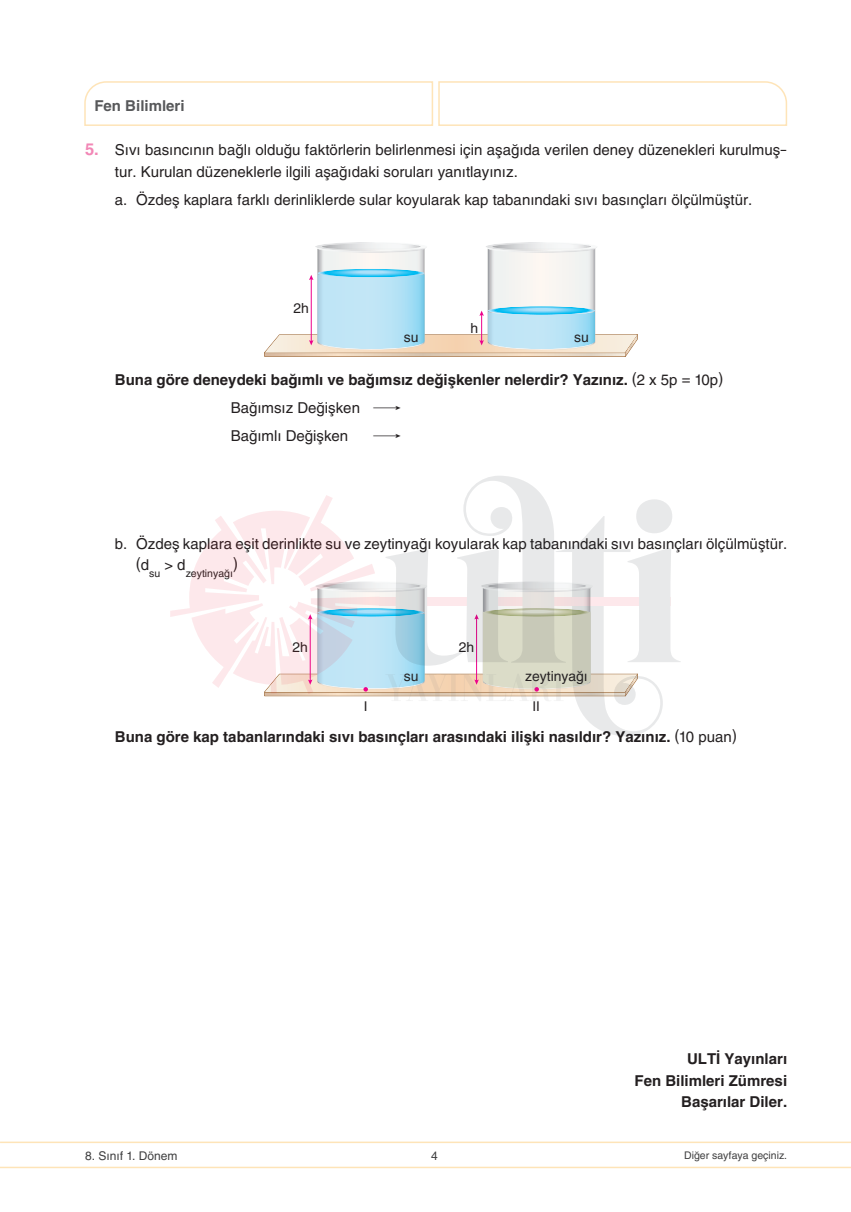
<style>
.page{position:relative;width:851px;height:1212px;background:#fff}
.page>*{position:absolute;margin:0;border:0;box-sizing:border-box;transform-origin:0 0}
.t1{font:15px/21.6px "Helvetica BES";color:#231f20}
.t2{font:700 15px/28px "Helvetica BES";color:#231f20}
.t3{font:700 15px "Helvetica BES";color:#57585a}
.t4{font:13.95px "Helvetica BES";color:#231f20}
.t5{font:13.5px "Helvetica BES";color:#231f20}
.t6{font:12px "Helvetica BES";color:#3e3e3f}
.t7{font:10.5px "Helvetica BES";color:#3e3e3f}
.t8{font:10.5px "Helvetica BES";color:#231f20}
.s1{font-weight:700;font-size:16.5px;color:#f287b6}
.s2{font-weight:400}
</style>
<div class="page">
<hr style="left:0;top:1141px;width:850px;height:2px;background:#fee4b8">
<hr style="left:0;top:1167px;width:850px;height:1px;background:#fee4b8">
<svg style="left:84px;top:81px;width:703px;height:45px"></svg>
<svg style="left:264px;top:242px;width:373px;height:115px"></svg>
<svg style="left:170px;top:476px;width:510px;height:260px"></svg>
<p class="t3" style="left:94px;top:97px;width:92px">Fen Bilimleri</p>
<p class="t1" style="left:115px;top:138px;width:673px;text-indent:-30px"><span class="s1">5.</span> Sıvı basıncının bağlı olduğu faktörlerin belirlenmesi için aşağıda verilen deney düzenekleri kurulmuş&shy;tur. Kurulan düzeneklerle ilgili aşağıdaki soruları yanıtlayınız.</p>
<p class="t1" style="left:115px;top:187px;width:638px">a. Özdeş kaplara farklı derinliklerde sular koyularak kap tabanındaki sıvı basınçları ölçülmüştür.</p>
<p class="t4" style="left:293px;top:300px;width:17px">2h</p>
<p class="t4" style="left:470px;top:319px;width:9px">h</p>
<p class="t4" style="left:574px;top:329px;width:16px">su</p>
<p class="t2" style="left:231px;top:364px;width:494px;text-indent:-116px">Buna göre deneydeki bağımlı ve bağımsız değişkenler nelerdir? Yazınız. <span class="s2">(2 x 5p = 10p)<br>Bağımsız Değişken √<br>Bağımlı Değişken</span></p>
<p class="t4" style="left:403px;top:329px;width:16px">su</p>
<p class="t1" style="left:373px;top:423px;width:29px">√</p>
<p class="t1" style="left:136px;top:531px;width:652px;text-indent:-21px">b. Özdeş kaplara eşit derinlikte su ve zeytinyağı koyularak kap tabanındaki sıvı basınçları ölçülmüştür. (d</p>
<p class="t8" style="left:149px;top:565px;width:13px">su</p>
<p class="t1" style="left:233px;top:553px;width:7px">)</p>
<p class="t1" style="left:164px;top:553px;width:23px">&gt; d</p>
<p class="t8" style="left:186px;top:565px;width:49px">zeytinyağı</p>
<p class="t4" style="left:292px;top:639px;width:17px">2h</p>
<p class="t4" style="left:459px;top:639px;width:17px">2h</p>
<p class="t4" style="left:403px;top:668px;width:16px">su</p>
<p class="t4" style="left:525px;top:665px;width:64px">zeytinyağı</p>
<p class="t5" style="left:364px;top:698px;width:5px">I</p>
<p class="t5" style="left:532px;top:698px;width:9px">II</p>
<p class="t2" style="left:115px;top:721px;width:623px">Buna göre kap tabanlarındaki sıvı basınçları arasındaki ilişki nasıldır? Yazınız. <span class="s2">(10 puan)</span></p>
<p class="t6" style="left:85px;top:1146px;width:94px">8. Sınıf 1. Dönem</p>
<p class="t6" style="left:431px;top:1146px;width:8px">4</p>
<p class="t2" style="left:634px;top:1046px;width:154px;line-height:21.6px;text-align:right">ULTİ Yayınları<br>Fen Bilimleri Zümresi<br>Başarılar Diler.</p>
<p class="t7" style="left:684px;top:1147px;width:105px">Diğer sayfaya geçiniz.</p>
</div>
